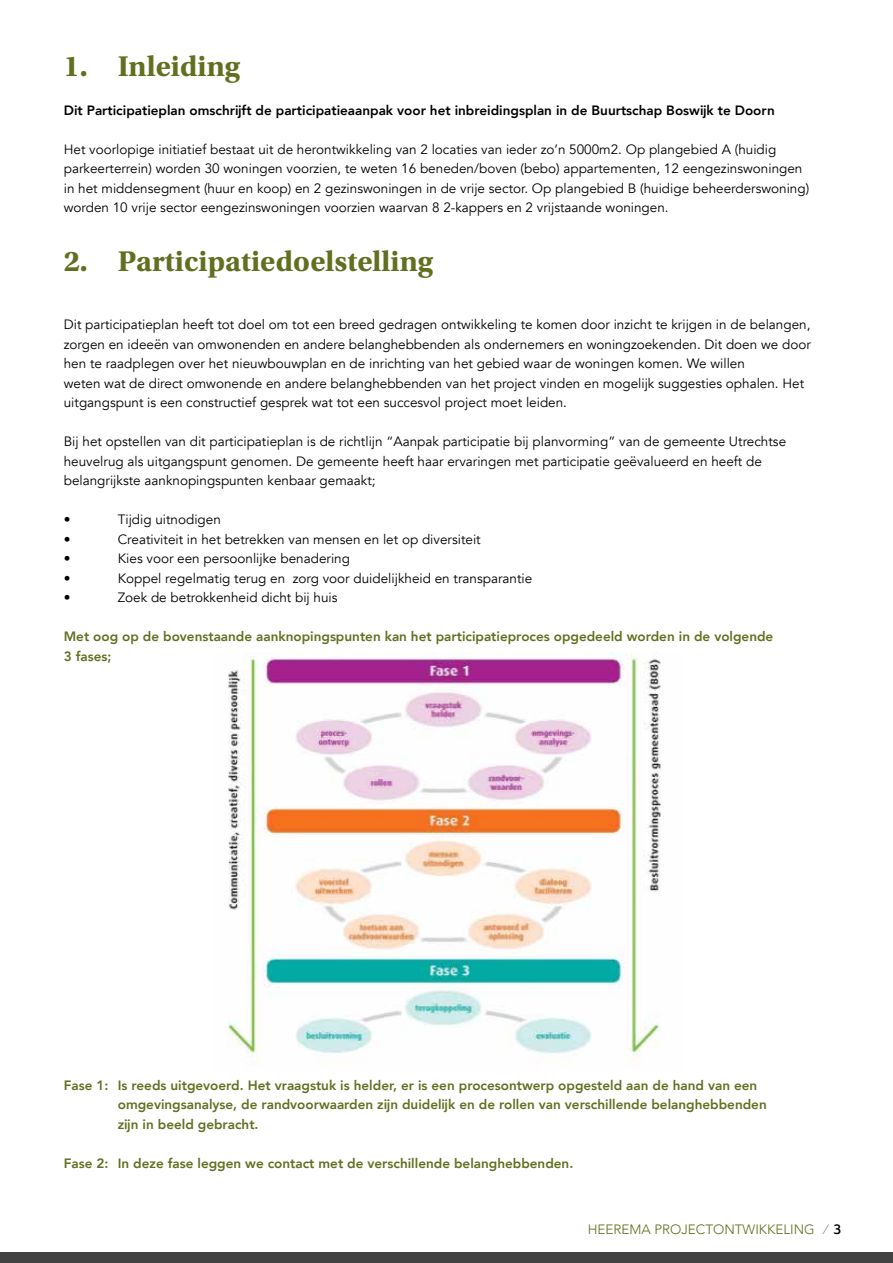
<style>
.page{position:relative;width:893px;height:1263px;background:#fff}
.page>*{position:absolute;margin:0;border:0;box-sizing:border-box;transform-origin:0 0}
.t1{font:700 30px "Utopia Std";color:#636f20}
.t2{font:13.5px/19.5px "Avenir";color:#000}
.t3{font:800 13.5px/19.5px "Avenir";color:#636f20}
.t4{font:800 13.5px "Avenir";color:#000}
.t5{font:300 13.5px "Avenir";color:#636f20}
.s1{font-family:"Ainslie Sans Nor Thi";font-weight:400;color:#000}
.s2{font-family:"Ainslie Sans Nor Dem";font-weight:400;color:#000}
</style>
<div class="page">
<img style="left:228px;top:652px;width:433px;height:410px">
<div style="left:0;top:1252px;width:893px;height:11px;background:#424242"></div>
<h1 class="t1" style="left:64px;top:49px;width:178px">1. Inleiding</h1>
<p class="t4" style="left:64px;top:100px;width:712px">Dit Participatieplan omschrijft de participatieaanpak voor het inbreidingsplan in de Buurtschap Boswijk te Doorn</p>
<p class="t2" style="left:64px;top:140px;width:747px">Het voorlopige initiatief bestaat uit de herontwikkeling van 2 locaties van ieder zo’n 5000m2. Op plangebied A (huidig parkeerterrein) worden 30 woningen voorzien, te weten 16 beneden/boven (bebo) appartementen, 12 eengezinswoningen in het middensegment (huur en koop) en 2 gezinswoningen in de vrije sector. Op plangebied B (huidige beheerderswoning) worden 10 vrije sector eengezinswoningen voorzien waarvan 8 2-kappers en 2 vrijstaande woningen.</p>
<h1 class="t1" style="left:64px;top:244px;width:371px">2. Participatiedoelstelling</h1>
<p class="t2" style="left:64px;top:315px;width:748px">Dit participatieplan heeft tot doel om tot een breed gedragen ontwikkeling te komen door inzicht te krijgen in de belangen, zorgen en ideeën van omwonenden en andere belanghebbenden als ondernemers en woningzoekenden. Dit doen we door hen te raadplegen over het nieuwbouwplan en de inrichting van het gebied waar de woningen komen. We willen<br>weten wat de direct omwonende en andere belanghebbenden van het project vinden en mogelijk suggesties ophalen. Het uitgangspunt is een constructief gesprek wat tot een succesvol project moet leiden.</p>
<p class="t2" style="left:64px;top:432px;width:724px">Bij het opstellen van dit participatieplan is de richtlijn “Aanpak participatie bij planvorming” van de gemeente Utrechtse heuvelrug als uitgangspunt genomen. De gemeente heeft haar ervaringen met participatie geëvalueerd en heeft de belangrijkste aanknopingspunten kenbaar gemaakt;</p>
<p class="t2" style="left:64px;top:510px;width:8px">•</p>
<p class="t2" style="left:118px;top:510px;width:105px">Tijdig uitnodigen</p>
<p class="t2" style="left:64px;top:530px;width:8px">•</p>
<p class="t2" style="left:118px;top:530px;width:364px">Creativiteit in het betrekken van mensen en let op diversiteit</p>
<p class="t2" style="left:64px;top:549px;width:8px">•</p>
<p class="t2" style="left:118px;top:549px;width:234px">Kies voor een persoonlijke benadering</p>
<p class="t2" style="left:64px;top:569px;width:8px">•</p>
<p class="t2" style="left:118px;top:569px;width:416px">Koppel regelmatig terug en zorg voor duidelijkheid en transparantie</p>
<p class="t2" style="left:64px;top:588px;width:8px">•</p>
<p class="t2" style="left:118px;top:588px;width:221px">Zoek de betrokkenheid dicht bij huis</p>
<p class="t3" style="left:64px;top:627px;width:711px">Met oog op de bovenstaande aanknopingspunten kan het participatieproces opgedeeld worden in de volgende<br>3 fases;</p>
<p class="t3" style="left:118px;top:1075px;width:650px;text-indent:-54px">Fase 1: Is reeds uitgevoerd. Het vraagstuk is helder, er is een procesontwerp opgesteld aan de hand van een omgevingsanalyse, de randvoorwaarden zijn duidelijk en de rollen van verschillende belanghebbenden zijn in beeld gebracht.</p>
<p class="t3" style="left:64px;top:1153px;width:511px">Fase 2: In deze fase leggen we contact met de verschillende belanghebbenden.</p>
<p class="t5" style="left:588px;top:1221px;width:255px">HEEREMA PROJECTONTWIKKELING <span class="s1">/</span> <span class="s2">3</span></p>
</div>
